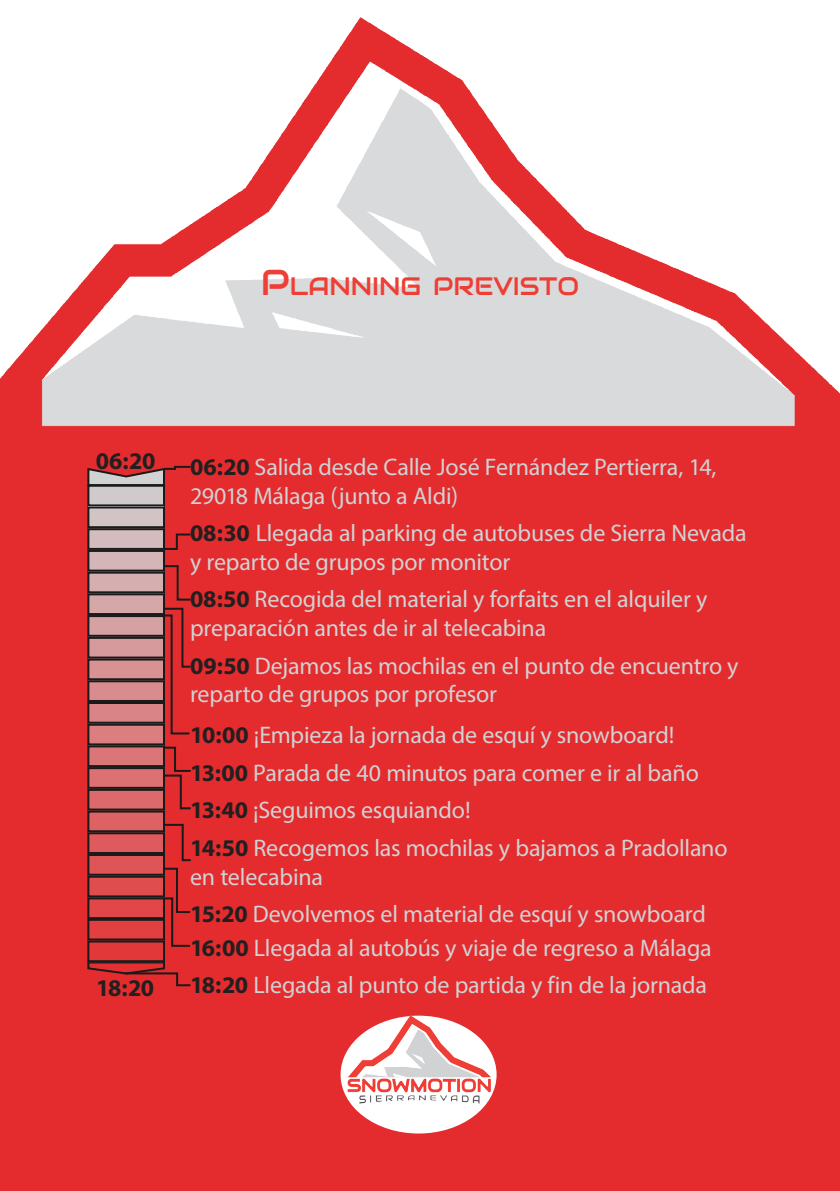
<style>
.page{position:relative;width:840px;height:1191px;background:#fff}
.page>*{position:absolute;margin:0;border:0;box-sizing:border-box;transform-origin:0 0}
.Titulos{font:25.2px "Audiowide";color:#ee3e35}
.Cuerpo_n{font:24px/28.8px "Myriad Hebrew";letter-spacing:-.01em;color:#d1d2d4}
.cuerpo_centro{font:700 24px "Myriad Hebrew";letter-spacing:-.02em;color:#231f20}
.s1{font-size:36px}
.s2{font-weight:700;color:#231f20}
</style>
<div class="page">
<img style="left:0;top:18px;width:839px;height:1173px">
<div style="left:340px;top:1015px;width:156px;height:118px;background:#fff;border-radius:50%"></div>
<img style="left:346px;top:1015px;width:148px;height:103px">
<svg style="left:165px;top:532px;width:27px;height:19px"></svg>
<div style="left:88px;top:898px;width:76px;height:21px;background:#e14648"></div>
<div style="left:88px;top:877px;width:76px;height:20px;background:#e04d4f"></div>
<div style="left:88px;top:855px;width:76px;height:20px;background:#df5456"></div>
<div style="left:88px;top:833px;width:76px;height:21px;background:#de5a5c"></div>
<div style="left:88px;top:812px;width:76px;height:20px;background:#dd6264"></div>
<div style="left:88px;top:790px;width:76px;height:20px;background:#dc696b"></div>
<div style="left:88px;top:768px;width:76px;height:21px;background:#dc7072"></div>
<div style="left:88px;top:747px;width:76px;height:20px;background:#db7678"></div>
<div style="left:88px;top:725px;width:76px;height:20px;background:#da7e80"></div>
<div style="left:88px;top:703px;width:76px;height:20px;background:#d98587"></div>
<div style="left:88px;top:681px;width:76px;height:21px;background:#d98b8d"></div>
<div style="left:88px;top:660px;width:76px;height:20px;background:#d89294"></div>
<div style="left:88px;top:638px;width:76px;height:20px;background:#d79a9c"></div>
<div style="left:87px;top:897px;width:78px;height:22px;border:2px solid #191a19"></div>
<div style="left:87px;top:875px;width:78px;height:22px;border:2px solid #191a19"></div>
<div style="left:87px;top:854px;width:78px;height:21px;border:2px solid #191a19"></div>
<div style="left:87px;top:832px;width:78px;height:22px;border:2px solid #191a19"></div>
<div style="left:87px;top:810px;width:78px;height:22px;border:2px solid #191a19"></div>
<div style="left:87px;top:789px;width:78px;height:21px;border:2px solid #191a19"></div>
<div style="left:87px;top:767px;width:78px;height:22px;border:2px solid #191a19"></div>
<div style="left:87px;top:745px;width:78px;height:22px;border:2px solid #191a19"></div>
<div style="left:87px;top:723px;width:78px;height:22px;border:2px solid #191a19"></div>
<div style="left:87px;top:702px;width:78px;height:21px;border:2px solid #191a19"></div>
<div style="left:87px;top:680px;width:78px;height:22px;border:2px solid #191a19"></div>
<div style="left:87px;top:658px;width:78px;height:22px;border:2px solid #191a19"></div>
<div style="left:87px;top:637px;width:78px;height:21px;border:2px solid #191a19"></div>
<svg style="left:86px;top:960px;width:106px;height:27px;background:#c42a2b"></svg>
<div style="left:88px;top:616px;width:76px;height:21px;background:#d6a1a3"></div>
<div style="left:87px;top:615px;width:78px;height:22px;border:2px solid #191a19"></div>
<div style="left:88px;top:595px;width:76px;height:20px;background:#d5a7a9"></div>
<div style="left:88px;top:573px;width:76px;height:20px;background:#d5aeb0"></div>
<div style="left:88px;top:551px;width:76px;height:20px;background:#d4b6b8"></div>
<div style="left:88px;top:529px;width:76px;height:21px;background:#d3bcbe"></div>
<div style="left:88px;top:508px;width:76px;height:20px;background:#d2c3c5"></div>
<div style="left:87px;top:593px;width:78px;height:22px;border:2px solid #191a19"></div>
<div style="left:87px;top:571px;width:78px;height:22px;border:2px solid #191a19"></div>
<div style="left:87px;top:550px;width:78px;height:21px;border:2px solid #191a19"></div>
<div style="left:87px;top:528px;width:78px;height:22px;border:2px solid #191a19"></div>
<div style="left:87px;top:506px;width:78px;height:22px;border:2px solid #191a19"></div>
<div style="left:88px;top:486px;width:76px;height:20px;background:#d1cacc"></div>
<div style="left:87px;top:485px;width:78px;height:21px;border:2px solid #191a19"></div>
<svg style="left:86px;top:465px;width:106px;height:22px;background:#b35e60"></svg>
<svg style="left:163px;top:564px;width:29px;height:37px"></svg>
<svg style="left:163px;top:745px;width:29px;height:65px;background:#be282a"></svg>
<svg style="left:162px;top:607px;width:30px;height:128px;background:#bc2b2c"></svg>
<div style="left:88px;top:942px;width:76px;height:20px;background:#e2383a"></div>
<div style="left:88px;top:920px;width:76px;height:20px;background:#e13f41"></div>
<div style="left:87px;top:940px;width:78px;height:22px;border:2px solid #191a19"></div>
<div style="left:87px;top:918px;width:78px;height:22px;border:2px solid #191a19"></div>
<svg style="left:162px;top:823px;width:31px;height:124px;background:#c0292b"></svg>
<p class="Titulos" style="left:261px;top:270px;width:319px"><span class="s1">P</span>LANNING PREVISTO</p>
<p class="cuerpo_centro" style="left:96px;top:447px;width:61px">06:20</p>
<p class="cuerpo_centro" style="left:96px;top:974px;width:60px">18:20</p>
<p class="Cuerpo_n" style="left:190px;top:454px;width:528px"><span class="s2">06:20</span> Salida desde Calle José Fernández Pertierra, 14,<br>29018 Málaga (junto a Aldi)</p>
<p class="Cuerpo_n" style="left:190px;top:520px;width:557px"><span class="s2">08:30</span> Llegada al parking de autobuses de Sierra Nevada y reparto de grupos por monitor</p>
<p class="Cuerpo_n" style="left:190px;top:586px;width:518px"><span class="s2">08:50</span> Recogida del material y forfaits en el alquiler y preparación antes de ir al telecabina</p>
<p class="Cuerpo_n" style="left:190px;top:652px;width:549px"><span class="s2">09:50</span> Dejamos las mochilas en el punto de encuentro y reparto de grupos por profesor</p>
<p class="Cuerpo_n" style="left:190px;top:722px;width:485px"><span class="s2">10:00</span> ¡Empieza la jornada de esquí y snowboard!</p>
<p class="Cuerpo_n" style="left:190px;top:760px;width:510px"><span class="s2">13:00</span> Parada de 40 minutos para comer e ir al baño</p>
<p class="Cuerpo_n" style="left:190px;top:797px;width:282px"><span class="s2">13:40</span> ¡Seguimos esquiando!</p>
<p class="Cuerpo_n" style="left:190px;top:834px;width:539px"><span class="s2">14:50</span> Recogemos las mochilas y bajamos a Pradollano en telecabina</p>
<p class="Cuerpo_n" style="left:190px;top:901px;width:517px"><span class="s2">15:20</span> Devolvemos el material de esquí y snowboard</p>
<p class="Cuerpo_n" style="left:190px;top:934px;width:523px"><span class="s2">16:00</span> Llegada al autobús y viaje de regreso a Málaga</p>
<p class="Cuerpo_n" style="left:190px;top:971px;width:518px"><span class="s2">18:20</span> Llegada al punto de partida y fin de la jornada</p>
</div>
